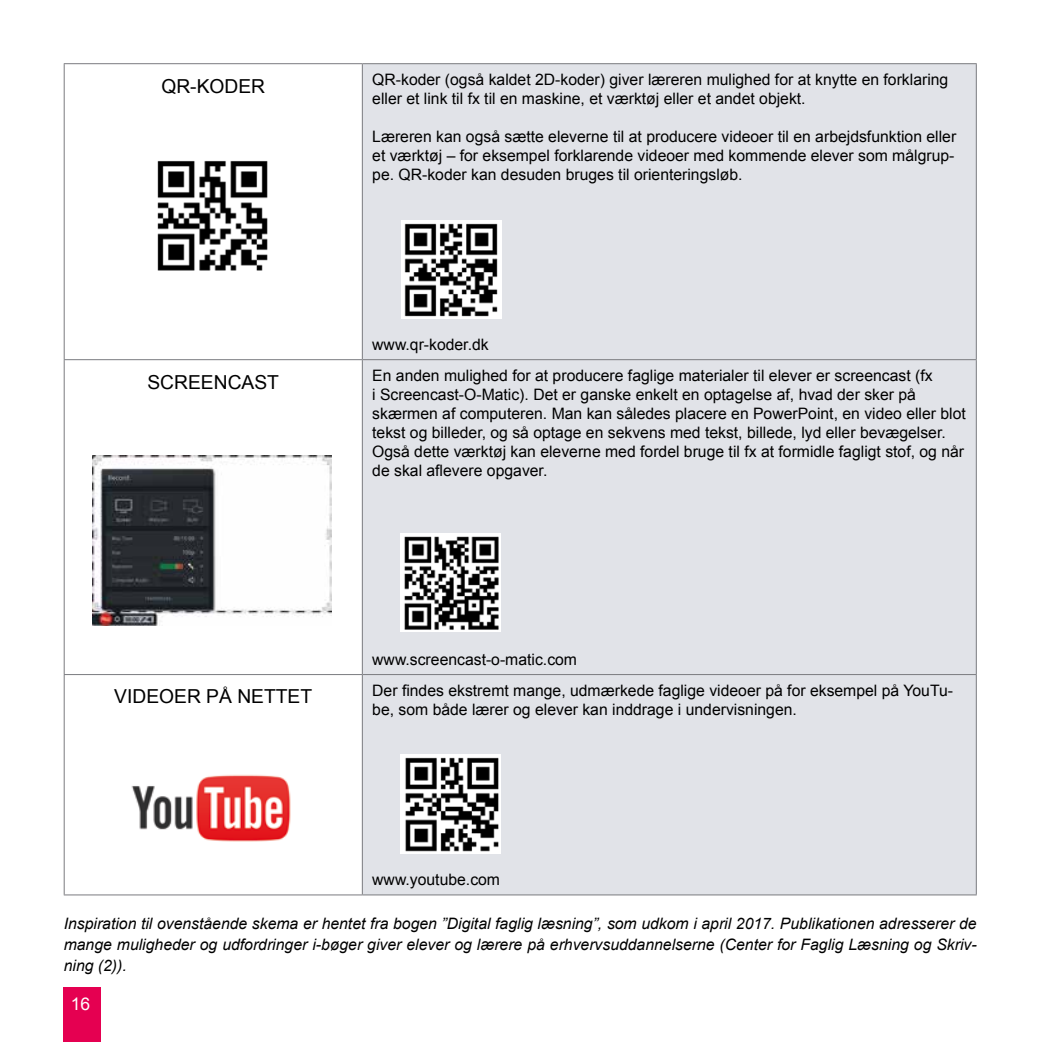
<style>
.page{position:relative;width:1042px;height:1042px;background:#fff}
.page>*{position:absolute;margin:0;border:0;box-sizing:border-box;transform-origin:0 0}
.t1{font:19.25px "Arial";color:#000}
.t2{font:17.5px "Arial";color:#fff}
.t3{font:15.75px/18.9px "Arial";color:#000}
.t4{font:italic 15.75px/21px "Arial";color:#000;text-align:justify}
</style>
<div class="page">
<div style="left:63px;top:987px;width:37px;height:55px;background:#e50051"></div>
<div style="left:363px;top:64px;width:613px;height:830px;background:#e1e3e8"></div>
<hr style="left:64px;top:63px;width:298px;height:1px;background:#7a7b7f">
<hr style="left:64px;top:64px;width:1px;height:295px;background:#7a7b7f">
<hr style="left:64px;top:359px;width:298px;height:1px;background:#7a7b7f">
<hr style="left:64px;top:360px;width:1px;height:314px;background:#7a7b7f">
<hr style="left:64px;top:674px;width:298px;height:1px;background:#7a7b7f">
<hr style="left:64px;top:675px;width:1px;height:219px;background:#7a7b7f">
<hr style="left:64px;top:894px;width:298px;height:1px;background:#7a7b7f">
<hr style="left:362px;top:63px;width:614px;height:1px;background:#7a7b7f">
<hr style="left:362px;top:64px;width:1px;height:295px;background:#7a7b7f">
<hr style="left:976px;top:64px;width:1px;height:295px;background:#7a7b7f">
<hr style="left:362px;top:359px;width:614px;height:1px;background:#7a7b7f">
<hr style="left:362px;top:360px;width:1px;height:314px;background:#7a7b7f">
<hr style="left:976px;top:360px;width:1px;height:314px;background:#7a7b7f">
<hr style="left:362px;top:674px;width:614px;height:1px;background:#7a7b7f">
<hr style="left:362px;top:675px;width:1px;height:219px;background:#7a7b7f">
<hr style="left:976px;top:675px;width:1px;height:219px;background:#7a7b7f">
<hr style="left:362px;top:894px;width:614px;height:1px;background:#7a7b7f">
<img style="left:157px;top:160px;width:111px;height:111px">
<img style="left:92px;top:456px;width:239px;height:170px">
<img style="left:131px;top:774px;width:160px;height:68px">
<img style="left:401px;top:220px;width:100px;height:99px">
<img style="left:400px;top:533px;width:100px;height:99px">
<img style="left:401px;top:754px;width:100px;height:99px">
<p class="t1" style="left:161px;top:73px;width:105px">QR-KODER</p>
<p class="t3" style="left:372px;top:70px;width:577px">QR-koder (også kaldet 2D-koder) giver læreren mulighed for at knytte en forklaring eller et link til fx til en maskine, et værktøj eller et andet objekt.</p>
<p class="t3" style="left:372px;top:127px;width:585px;text-align:justify">Læreren kan også sætte eleverne til at producere videoer til en arbejdsfunktion eller et værktøj – for eksempel forklarende videoer med kommende elever som målgrup&shy;pe. QR-koder kan desuden bruges til orienteringsløb.</p>
<p class="t3" style="left:372px;top:335px;width:118px">www.qr-koder.dk</p>
<p class="t1" style="left:147px;top:369px;width:133px">SCREENCAST</p>
<p class="t3" style="left:372px;top:366px;width:595px">En anden mulighed for at producere faglige materialer til elever er screencast (fx<br>i Screencast-O-Matic). Det er ganske enkelt en optagelse af, hvad der sker på skærmen af computeren. Man kan således placere en PowerPoint, en video eller blot tekst og billeder, og så optage en sekvens med tekst, billede, lyd eller bevægelser.<br>Også dette værktøj kan eleverne med fordel bruge til fx at formidle fagligt stof, og når de skal aflevere opgaver.</p>
<p class="t3" style="left:372px;top:650px;width:206px">www.screencast-o-matic.com</p>
<p class="t1" style="left:114px;top:684px;width:199px">VIDEOER PÅ NETTET</p>
<p class="t3" style="left:372px;top:681px;width:582px">Der findes ekstremt mange, udmærkede faglige videoer på for eksempel på YouTu&shy;be, som både lærer og elever kan inddrage i undervisningen.</p>
<p class="t3" style="left:372px;top:870px;width:129px">www.youtube.com</p>
<p class="t4" style="left:64px;top:913px;width:914px">Inspiration til ovenstående skema er hentet fra bogen ”Digital faglig læsning”, som udkom i april 2017. Publikationen adresserer de mange muligheder og udfordringer i-bøger giver elever og lærere på erhvervsuddannelserne (Center for Faglig Læsning og Skriv&shy;ning (2)).</p>
<p class="t2" style="left:71px;top:992px;width:21px">16</p>
</div>
